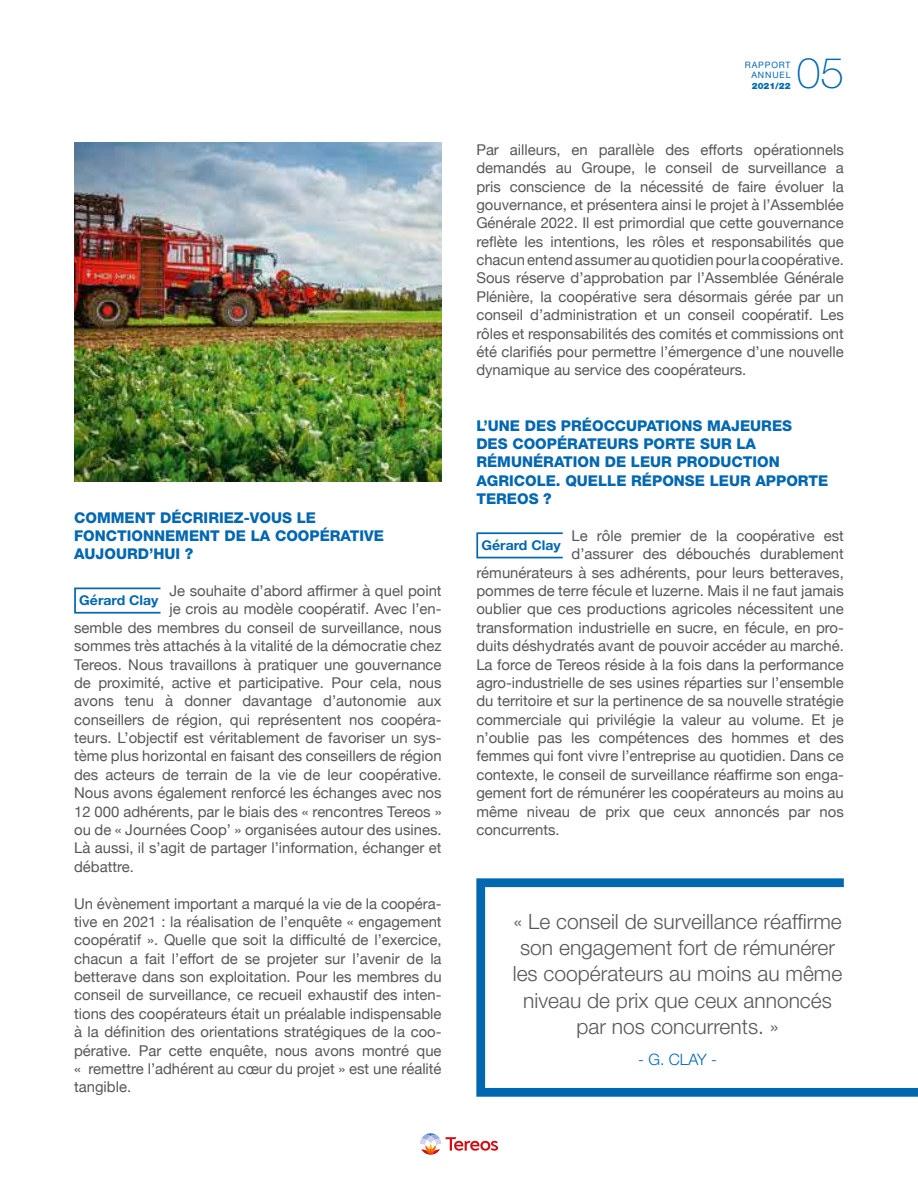
<style>
.page{position:relative;width:918px;height:1191px;background:#fff}
.page>*{position:absolute;margin:0;border:0;box-sizing:border-box;transform-origin:0 0}
.t1{font:100 42.52px "Helvetica Neue";color:#0067b1}
.t2{font:300 21px/26.2px "Helvetica Neue";color:#575756;text-align:center}
.t3{font:300 15.75px "Helvetica Neue";color:#0067b1}
.t4{font:14.88px/18.4px "Helvetica Neue";color:#575756;text-align:justify}
.t5{font:800 14.88px/18.4px "Helvetica Neue LT Std";color:#0067b1}
.t6{font:700 13.3px "Helvetica Neue";color:#0067b1;scale:1.05 1}
.t7{font:8.75px/10.5px "Helvetica Neue";letter-spacing:.1em;color:#0067b1;text-align:right}
.t8{font:900 8.75px "Helvetica Neue LT Std";color:#0067b1}
</style>
<div class="page">
<div style="left:74px;top:587px;width:87px;height:26px;border:2px solid #0067b1"></div>
<div style="left:476px;top:532px;width:87px;height:26px;border:2px solid #0067b1"></div>
<svg style="left:420px;top:1133px;width:78px;height:21px"></svg>
<svg style="left:476px;top:878px;width:442px;height:219px"></svg>
<img style="left:74px;top:143px;width:367px;height:338px">
<p class="t5" style="left:74px;top:508px;width:311px">COMMENT DÉCRIRIEZ-VOUS LE<br>FONCTIONNEMENT DE LA COOPÉRATIVE<br>AUJOURD’HUI ?</p>
<p class="t6" style="left:79px;top:590px;width:77px">Gérard Clay</p>
<p class="t4" style="left:169px;top:582px;width:274px">Je souhaite d’abord affirmer à quel point</p>
<p class="t4" style="left:169px;top:601px;width:274px">je crois au modèle coopératif. Avec l’en-</p>
<p class="t4" style="left:74px;top:619px;width:369px">semble des membres du conseil de surveillance, nous</p>
<p class="t4" style="left:74px;top:637px;width:369px">sommes très attachés à la vitalité de la démocratie chez</p>
<p class="t4" style="left:74px;top:656px;width:369px">Tereos. Nous travaillons à pratiquer une gouvernance</p>
<p class="t4" style="left:74px;top:674px;width:369px">de proximité, active et participative. Pour cela, nous</p>
<p class="t4" style="left:74px;top:692px;width:369px">avons tenu à donner davantage d’autonomie aux</p>
<p class="t4" style="left:74px;top:711px;width:369px">conseillers de région, qui représentent nos coopéra-</p>
<p class="t4" style="left:74px;top:729px;width:369px">teurs. L’objectif est véritablement de favoriser un sys-</p>
<p class="t4" style="left:74px;top:748px;width:369px">tème plus horizontal en faisant des conseillers de région</p>
<p class="t4" style="left:74px;top:766px;width:369px">des acteurs de terrain de la vie de leur coopérative.</p>
<p class="t4" style="left:74px;top:784px;width:369px">Nous avons également renforcé les échanges avec nos</p>
<p class="t4" style="left:74px;top:803px;width:369px">12 000 adhérents, par le biais des « rencontres Tereos »</p>
<p class="t4" style="left:74px;top:821px;width:369px">ou de « Journées Coop’ » organisées autour des usines.</p>
<p class="t4" style="left:74px;top:839px;width:369px">Là aussi, il s’agit de partager l’information, échanger et</p>
<p class="t4" style="left:74px;top:858px;width:61px">débattre.</p>
<p class="t4" style="left:74px;top:895px;width:369px">Un évènement important a marqué la vie de la coopéra&shy;tive en 2021 : la réalisation de l’enquête « engagement coopératif ». Quelle que soit la difficulté de l’exercice, chacun a fait l’effort de se projeter sur l’avenir de la betterave dans son exploitation. Pour les membres du conseil de surveillance, ce recueil exhaustif des inten&shy;tions des coopérateurs était un préalable indispensable à la définition des orientations stratégiques de la coo&shy;pérative. Par cette enquête, nous avons montré que « remettre l’adhérent au cœur du projet » est une réalité tangible.</p>
<h1 class="t1" style="left:797px;top:48px;width:49px">05</h1>
<p class="t7" style="left:745px;top:60px;width:47px">RAPPORT<br>ANNUEL</p>
<p class="t8" style="left:752px;top:80px;width:40px">2021/22</p>
<p class="t4" style="left:476px;top:141px;width:369px">Par ailleurs, en parallèle des efforts opérationnels demandés au Groupe, le conseil de surveillance a pris conscience de la nécessité de faire évoluer la gouvernance, et présentera ainsi le projet à l’Assemblée Générale 2022. Il est primordial que cette gouvernance reflète les intentions, les rôles et responsabilités que chacun entend assumer au quotidien pour la coopérative.<br>Sous réserve d’approbation par l’Assemblée Générale Plénière, la coopérative sera désormais gérée par un conseil d’administration et un conseil coopératif. Les rôles et responsabilités des comités et commissions ont été clarifiés pour permettre l’émergence d’une nouvelle dynamique au service des coopérateurs.</p>
<p class="t5" style="left:476px;top:416px;width:353px">L’UNE DES PRÉOCCUPATIONS MAJEURES<br>DES COOPÉRATEURS PORTE SUR LA<br>RÉMUNÉRATION DE LEUR PRODUCTION<br>AGRICOLE. QUELLE RÉPONSE LEUR APPORTE<br>TEREOS ?</p>
<p class="t6" style="left:481px;top:535px;width:77px">Gérard Clay</p>
<p class="t4" style="left:571px;top:527px;width:274px">Le rôle premier de la coopérative est</p>
<p class="t4" style="left:571px;top:546px;width:274px">d’assurer des débouchés durablement</p>
<p class="t4" style="left:476px;top:564px;width:369px">rémunérateurs à ses adhérents, pour leurs betteraves,</p>
<p class="t4" style="left:476px;top:582px;width:369px">pommes de terre fécule et luzerne. Mais il ne faut jamais</p>
<p class="t4" style="left:476px;top:601px;width:369px">oublier que ces productions agricoles nécessitent une</p>
<p class="t4" style="left:476px;top:619px;width:369px">transformation industrielle en sucre, en fécule, en pro-</p>
<p class="t4" style="left:476px;top:637px;width:369px">duits déshydratés avant de pouvoir accéder au marché.</p>
<p class="t4" style="left:476px;top:656px;width:369px">La force de Tereos réside à la fois dans la performance</p>
<p class="t4" style="left:476px;top:674px;width:369px">agro-industrielle de ses usines réparties sur l’ensemble</p>
<p class="t4" style="left:476px;top:692px;width:369px">du territoire et sur la pertinence de sa nouvelle stratégie</p>
<p class="t4" style="left:476px;top:711px;width:369px">commerciale qui privilégie la valeur au volume. Et je</p>
<p class="t4" style="left:476px;top:729px;width:369px">n’oublie pas les compétences des hommes et des</p>
<p class="t4" style="left:476px;top:748px;width:369px">femmes qui font vivre l’entreprise au quotidien. Dans ce</p>
<p class="t4" style="left:476px;top:766px;width:369px">contexte, le conseil de surveillance réaffirme son enga-</p>
<p class="t4" style="left:476px;top:784px;width:369px">gement fort de rémunérer les coopérateurs au moins au</p>
<p class="t4" style="left:476px;top:803px;width:369px">même niveau de prix que ceux annoncés par nos</p>
<p class="t4" style="left:476px;top:821px;width:85px">concurrents.</p>
<h2 class="t2" style="left:513px;top:907px;width:331px">« Le conseil de surveillance réaffirme son engagement fort de rémunérer les coopérateurs au moins au même niveau de prix que ceux annoncés par nos concurrents. »</h2>
<p class="t3" style="left:638px;top:1049px;width:80px">- G. CLAY -</p>
</div>
